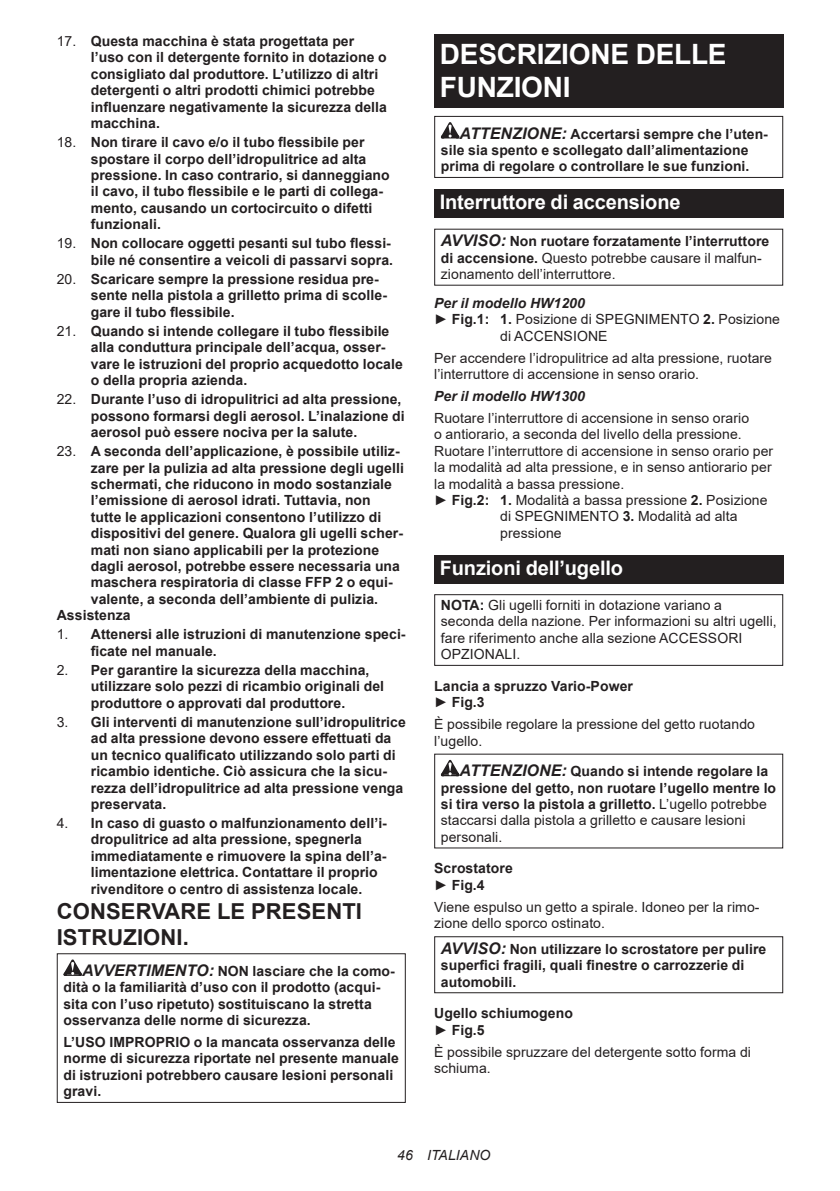
<style>
.page{position:relative;width:840px;height:1191px;background:#fff}
.page>*{position:absolute;margin:0;border:0;box-sizing:border-box;transform-origin:0 0}
.t1{font:700 28px/32.8px "Arial";letter-spacing:-.01em;color:#fff}
.t2{font:700 22px/25.8px "Arial";letter-spacing:.005em;color:#231f20}
.t3{font:700 20px "Arial";letter-spacing:-.01em;color:#fff}
.t4{font:700 14px/16.4px "Arial";letter-spacing:.005em;color:#231f20}
.t5{font:14px/16.4px "Arial";letter-spacing:.005em;color:#231f20}
.t6{font:italic 700 14px "Arial";letter-spacing:.005em;color:#231f20}
.t7{font:italic 14px "Arial";letter-spacing:.005em;color:#231f20}
.s1{font-weight:400}
.s2{font-style:italic;font-size:16px}
.s3{font-weight:700;font-style:italic;font-size:16px}
.s4{font-weight:700}
</style>
<div class="page">
<svg style="left:63px;top:959px;width:19px;height:17px"></svg>
<div style="left:57px;top:953px;width:348px;height:149px;border:1px solid #231f20"></div>
<div style="left:434px;top:34px;width:348px;height:74px;background:#231f20"></div>
<svg style="left:440px;top:122px;width:19px;height:16px"></svg>
<div style="left:434px;top:116px;width:348px;height:62px;border:1px solid #231f20"></div>
<div style="left:434px;top:189px;width:348px;height:29px;background:#231f20"></div>
<div style="left:434px;top:555px;width:348px;height:28px;background:#231f20"></div>
<div style="left:434px;top:594px;width:348px;height:72px;border:1px solid #231f20"></div>
<svg style="left:440px;top:760px;width:19px;height:16px"></svg>
<div style="left:434px;top:936px;width:348px;height:57px;border:1px solid #231f20"></div>
<p class="t4" style="left:91px;top:33px;width:297px;text-indent:-34px"><span class="s1">17.</span> Questa macchina è stata progettata per l’uso con il detergente fornito in dotazione o consigliato dal produttore. L’utilizzo di altri detergenti o altri prodotti chimici potrebbe influenzare negativamente la sicurezza della macchina.</p>
<p class="t4" style="left:91px;top:134px;width:300px;text-indent:-34px"><span class="s1">18.</span> Non tirare il cavo e/o il tubo flessibile per spostare il corpo dell’idropulitrice ad alta pressione. In caso contrario, si danneggiano il cavo, il tubo flessibile e le parti di collega&shy;mento, causando un cortocircuito o difetti funzionali.</p>
<p class="t4" style="left:57px;top:235px;width:338px;text-align:right"><span class="s1">19.</span> Non collocare oggetti pesanti sul tubo flessi&shy;bile né consentire a veicoli di passarvi sopra.</p>
<p class="t4" style="left:91px;top:271px;width:297px;text-indent:-34px"><span class="s1">20.</span> Scaricare sempre la pressione residua pre&shy;sente nella pistola a grilletto prima di scolle&shy;gare il tubo flessibile.</p>
<p class="t4" style="left:91px;top:323px;width:313px;text-indent:-34px"><span class="s1">21.</span> Quando si intende collegare il tubo flessibile alla conduttura principale dell’acqua, osser&shy;vare le istruzioni del proprio acquedotto locale o della propria azienda.</p>
<p class="t4" style="left:91px;top:391px;width:315px;text-indent:-34px"><span class="s1">22.</span> Durante l’uso di idropulitrici ad alta pressione, possono formarsi degli aerosol. L’inalazione di aerosol può essere nociva per la salute.</p>
<p class="t4" style="left:57px;top:443px;width:344px"><span class="s1">23.</span> A seconda dell’applicazione, è possibile utiliz-</p>
<p class="t4" style="left:91px;top:460px;width:314px">zare per la pulizia ad alta pressione degli ugelli</p>
<p class="t4" style="left:91px;top:476px;width:302px">schermati, che riducono in modo sostanziale</p>
<p class="t4" style="left:91px;top:492px;width:281px">l’emissione di aerosol idrati. Tuttavia, non</p>
<p class="t4" style="left:91px;top:509px;width:292px">tutte le applicazioni consentono l’utilizzo di</p>
<p class="t4" style="left:91px;top:525px;width:313px">dispositivi del genere. Qualora gli ugelli scher-</p>
<p class="t4" style="left:91px;top:541px;width:290px">mati non siano applicabili per la protezione</p>
<p class="t4" style="left:91px;top:558px;width:310px">dagli aerosol, potrebbe essere necessaria una</p>
<p class="t4" style="left:91px;top:574px;width:303px">maschera respiratoria di classe FFP 2 o equi-</p>
<p class="t4" style="left:91px;top:591px;width:289px">valente, a seconda dell’ambiente di pulizia.</p>
<p class="t4" style="left:57px;top:607px;width:75px">Assistenza</p>
<p class="t4" style="left:91px;top:626px;width:316px;text-indent:-34px"><span class="s1">1.</span> Attenersi alle istruzioni di manutenzione speci&shy;ficate nel manuale.</p>
<p class="t4" style="left:91px;top:662px;width:295px;text-indent:-34px"><span class="s1">2.</span> Per garantire la sicurezza della macchina, utilizzare solo pezzi di ricambio originali del produttore o approvati dal produttore.</p>
<p class="t4" style="left:91px;top:714px;width:316px;text-indent:-34px"><span class="s1">3.</span> Gli interventi di manutenzione sull’idropulitrice ad alta pressione devono essere effettuati da un tecnico qualificato utilizzando solo parti di ricambio identiche. Ciò assicura che la sicu&shy;rezza dell’idropulitrice ad alta pressione venga preservata.</p>
<p class="t4" style="left:91px;top:815px;width:297px;text-indent:-34px"><span class="s1">4.</span> In caso di guasto o malfunzionamento dell’i&shy;dropulitrice ad alta pressione, spegnerla immediatamente e rimuovere la spina dell’a&shy;limentazione elettrica. Contattare il proprio rivenditore o centro di assistenza locale.</p>
<h2 class="t2" style="left:57px;top:899px;width:307px">CONSERVARE LE PRESENTI<br>ISTRUZIONI.</h2>
<p class="t4" style="left:63px;top:963px;width:333px;text-indent:19px"><span class="s2">AVVERTIMENTO:</span> NON lasciare che la como&shy;dità o la familiarità d’uso con il prodotto (acqui&shy;sita con l’uso ripetuto) sostituiscano la stretta osservanza delle norme di sicurezza.</p>
<p class="t4" style="left:63px;top:1034px;width:337px">L’USO IMPROPRIO o la mancata osservanza delle norme di sicurezza riportate nel presente manuale di istruzioni potrebbero causare lesioni personali gravi.</p>
<h1 class="t1" style="left:439px;top:38px;width:288px">DESCRIZIONE DELLE<br>FUNZIONI</h1>
<p class="t4" style="left:440px;top:125px;width:328px;text-indent:19px"><span class="s2">ATTENZIONE:</span> Accertarsi sempre che l’uten&shy;sile sia spento e scollegato dall’alimentazione prima di regolare o controllare le sue funzioni.</p>
<h3 class="t3" style="left:439px;top:188px;width:242px">Interruttore di accensione</h3>
<p class="t5" style="left:440px;top:233px;width:330px"><span class="s3">AVVISO:</span> <span class="s4">Non ruotare forzatamente l’interruttore di accensione.</span> Questo potrebbe causare il malfun&shy;zionamento dell’interruttore.</p>
<p class="t6" style="left:434px;top:293px;width:152px">Per il modello HW1200</p>
<p class="t5" style="left:434px;top:311px;width:347px">► <span class="s4">Fig.1: 1.</span> Posizione di SPEGNIMENTO <span class="s4">2.</span> Posizione</p>
<p class="t5" style="left:500px;top:327px;width:109px">di ACCENSIONE</p>
<p class="t5" style="left:434px;top:349px;width:339px">Per accendere l’idropulitrice ad alta pressione, ruotare l’interruttore di accensione in senso orario.</p>
<p class="t6" style="left:434px;top:387px;width:152px">Per il modello HW1300</p>
<p class="t5" style="left:434px;top:410px;width:316px">Ruotare l’interruttore di accensione in senso orario</p>
<p class="t5" style="left:434px;top:426px;width:309px">o antiorario, a seconda del livello della pressione.</p>
<p class="t5" style="left:434px;top:442px;width:340px">Ruotare l’interruttore di accensione in senso orario per</p>
<p class="t5" style="left:434px;top:459px;width:339px">la modalità ad alta pressione, e in senso antiorario per</p>
<p class="t5" style="left:434px;top:475px;width:191px">la modalità a bassa pressione.</p>
<p class="t5" style="left:434px;top:492px;width:335px">► <span class="s4">Fig.2: 1.</span> Modalità a bassa pressione <span class="s4">2.</span> Posizione</p>
<p class="t5" style="left:500px;top:508px;width:238px">di SPEGNIMENTO <span class="s4">3.</span> Modalità ad alta</p>
<p class="t5" style="left:500px;top:524px;width:63px">pressione</p>
<h3 class="t3" style="left:439px;top:553px;width:184px">Funzioni dell’ugello</h3>
<p class="t5" style="left:440px;top:597px;width:337px"><span class="s4">NOTA:</span> Gli ugelli forniti in dotazione variano a seconda della nazione. Per informazioni su altri ugelli, fare riferimento anche alla sezione ACCESSORI OPZIONALI.</p>
<p class="t4" style="left:434px;top:678px;width:200px">Lancia a spruzzo Vario-Power <span class="s1">►</span> Fig.3</p>
<p class="t5" style="left:434px;top:716px;width:322px">È possibile regolare la pressione del getto ruotando l’ugello.</p>
<p class="t4" style="left:440px;top:763px;width:336px;text-indent:19px"><span class="s2">ATTENZIONE:</span> Quando si intende regolare la pressione del getto, non ruotare l’ugello mentre lo si tira verso la pistola a grilletto. <span class="s1">L’ugello potrebbe staccarsi dalla pistola a grilletto e causare lesioni personali.</span></p>
<p class="t4" style="left:434px;top:860px;width:80px">Scrostatore <span class="s1">►</span> Fig.4</p>
<p class="t5" style="left:434px;top:898px;width:327px">Viene espulso un getto a spirale. Idoneo per la rimo&shy;zione dello sporco ostinato.</p>
<p class="t4" style="left:440px;top:940px;width:327px"><span class="s2">AVVISO:</span> Non utilizzare lo scrostatore per pulire superfici fragili, quali finestre o carrozzerie di automobili.</p>
<p class="t4" style="left:434px;top:1005px;width:140px">Ugello schiumogeno <span class="s1">►</span> Fig.5</p>
<p class="t5" style="left:434px;top:1043px;width:318px">È possibile spruzzare del detergente sotto forma di schiuma.</p>
<p class="t7" style="left:397px;top:1146px;width:95px">46 ITALIANO</p>
</div>
